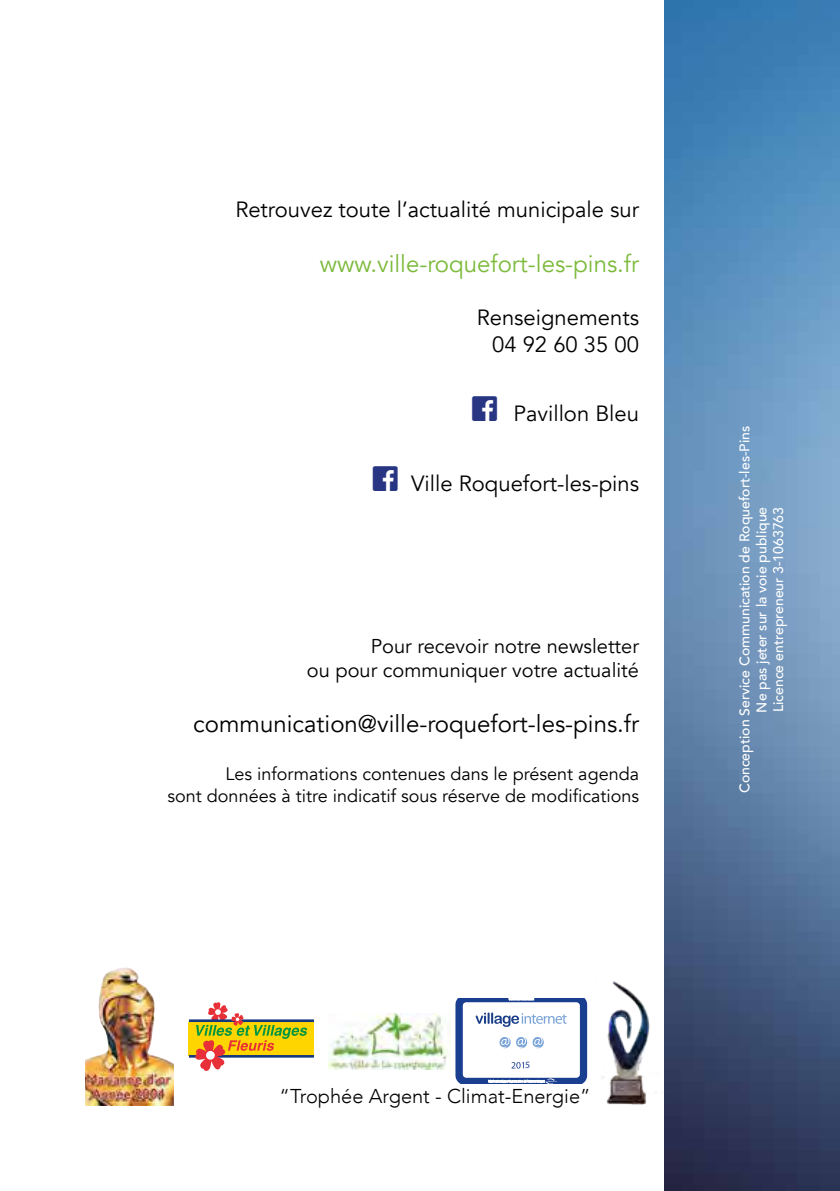
<style>
.page{position:relative;width:840px;height:1191px;background:#fff}
.page>*{position:absolute;margin:0;border:0;box-sizing:border-box;transform-origin:0 0}
.t1{font:24px "Avenir";color:#000}
.t2{font:24px "Avenir";color:#7cba3b}
.t3{font:22px/26.4px "Avenir";color:#000;text-align:right}
.t4{font:20px/24px "Avenir";color:#000;text-align:right}
.t5{font:300 20px "Avenir";color:#000}
.t6{font:18px/21.6px "Avenir";color:#000;text-align:right}
.t7{font:500 14px/16.8px "Avenir";color:#fff;text-align:center}
.t8{font:9.6px "Myriad Pro";color:#1b3f90}
.s1{font-family:"Social Icons Pro Set 1 Rounded";font-size:36px;color:#283583}
</style>
<div class="page">
<img style="left:664px;top:0;width:175px;height:1191px">
<img style="left:602px;top:981px;width:48px;height:124px">
<svg style="left:455px;top:998px;width:131px;height:85px"></svg>
<img style="left:328px;top:1013px;width:120px;height:56px">
<div style="left:189px;top:1021px;width:125px;height:34px;background:#ffd500"></div>
<hr style="left:189px;top:1019px;width:125px;height:3px;background:#14387f">
<hr style="left:189px;top:1055px;width:125px;height:2px;background:#14387f">
<svg style="left:195px;top:1002px;width:112px;height:69px"></svg>
<img style="left:85px;top:968px;width:89px;height:138px">
<h2 class="t3" style="left:235px;top:197px;width:405px">Retrouvez toute l’actualité municipale sur</h2>
<h1 class="t2" style="left:319px;top:250px;width:320px">www.ville-roquefort-les-pins.fr</h1>
<h2 class="t3" style="left:476px;top:305px;width:164px">Renseignements<br>04 92 60 35 00</h2>
<h2 class="t3" style="left:471px;top:401px;width:169px"><span class="s1">f</span> Pavillon Bleu</h2>
<h2 class="t3" style="left:371px;top:470px;width:269px"><span class="s1">f</span> Ville Roquefort-les-pins</h2>
<h3 class="t4" style="left:307px;top:634px;width:333px">Pour recevoir notre newsletter<br>ou pour communiquer votre actualité</h3>
<h1 class="t1" style="left:193px;top:709px;width:447px">communication@ville-roquefort-les-pins.fr</h1>
<p class="t6" style="left:167px;top:763px;width:472px">Les informations contenues dans le présent agenda<br>sont données à titre indicatif sous réserve de modifications</p>
<p class="t7" style="left:735px;top:793px;width:369px;rotate:-90deg">Conception Service Communication de Roquefort-les-Pins<br>Ne pas jeter sur la voie publique<br>Licence entrepreneur 3-1063763</p>
<p class="t8" style="left:525px;top:1059px;width:7px">5</p>
<h3 class="t5" style="left:279px;top:1084px;width:312px">“Trophée Argent - Climat-Energie”</h3>
</div>
